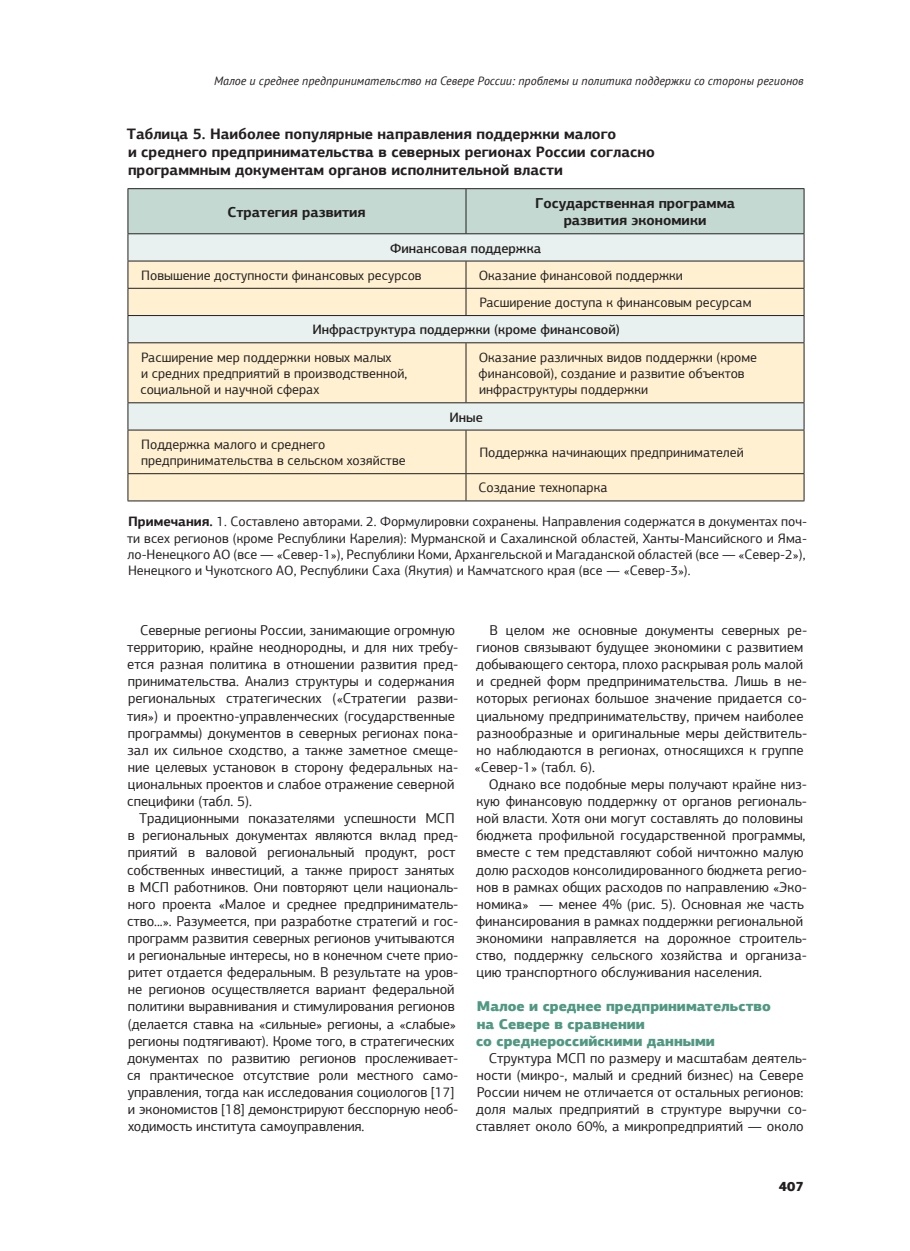
<style>
.page{position:relative;width:910px;height:1251px;background:#fff}
.page>*{position:absolute;margin:0;border:0;box-sizing:border-box;transform-origin:0 0}
.t1{font:700 15.15px/18.1px "PF Agora Sans Pro";color:#231f20}
.t2{font:700 14.4px/17.2px "PF Agora Sans Pro";color:#231f20;text-align:center}
.t3{font:14.25px/17.1px "PF Agora Sans Pro";color:#231f20}
.t4{font:900 14.25px/17.1px "PF Agora Sans Pro";color:#509882}
.t5{font:13.65px/16.4px "PF Agora Sans Pro";color:#231f20}
.t6{font:500 13.65px "PF Agora Sans Pro";color:#231f20}
.t7{font:900 13.5px "PF Agora Sans Pro";color:#231f20}
.t8{font:italic 12px "PT Sans";color:#231f20}
.s1{font-weight:700}
</style>
<div class="page">
<svg style="left:129px;top:343px;width:675px;height:157px;background:#f8eed3"></svg>
<hr style="left:128px;top:188px;width:338px;height:1px;background:#231f20">
<hr style="left:466px;top:188px;width:338px;height:1px;background:#231f20">
<svg style="left:128px;top:189px;width:677px;height:153px;background:#dfe3d5"></svg>
<hr style="left:128px;top:342px;width:338px;height:1px;background:#231f20">
<hr style="left:466px;top:342px;width:338px;height:1px;background:#231f20">
<hr style="left:128px;top:343px;width:1px;height:59px;background:#231f20">
<hr style="left:466px;top:343px;width:1px;height:59px;background:#231f20">
<hr style="left:128px;top:402px;width:338px;height:1px;background:#231f20">
<hr style="left:804px;top:343px;width:1px;height:59px;background:#231f20">
<hr style="left:466px;top:402px;width:338px;height:1px;background:#231f20">
<svg style="left:128px;top:403px;width:1px;height:26px"></svg>
<svg style="left:804px;top:403px;width:1px;height:26px"></svg>
<hr style="left:128px;top:429px;width:338px;height:1px;background:#231f20">
<hr style="left:466px;top:429px;width:338px;height:1px;background:#231f20">
<hr style="left:128px;top:430px;width:1px;height:43px;background:#231f20">
<hr style="left:466px;top:430px;width:1px;height:43px;background:#231f20">
<hr style="left:128px;top:473px;width:338px;height:1px;background:#231f20">
<hr style="left:804px;top:430px;width:1px;height:43px;background:#231f20">
<hr style="left:466px;top:473px;width:338px;height:1px;background:#231f20">
<svg style="left:128px;top:474px;width:1px;height:26px"></svg>
<svg style="left:466px;top:474px;width:1px;height:26px"></svg>
<hr style="left:128px;top:500px;width:338px;height:1px;background:#231f20">
<svg style="left:804px;top:474px;width:1px;height:26px"></svg>
<hr style="left:466px;top:500px;width:338px;height:1px;background:#231f20">
<p class="t8" style="left:214px;top:73px;width:591px">Малое и среднее предпринимательство на Севере России: проблемы и политика поддержки со стороны регионов</p>
<p class="t1" style="left:127px;top:125px;width:530px">Таблица 5. Наиболее популярные направления поддержки малого<br>и среднего предпринимательства в северных регионах России согласно программным документам органов исполнительной власти</p>
<p class="t2" style="left:227px;top:203px;width:140px">Стратегия развития</p>
<p class="t2" style="left:535px;top:194px;width:202px">Государственная программа развития экономики</p>
<p class="t6" style="left:390px;top:239px;width:153px">Финансовая поддержка</p>
<p class="t5" style="left:141px;top:267px;width:282px">Повышение доступности финансовых ресурсов</p>
<p class="t5" style="left:479px;top:261px;width:274px;line-height:27.3px">Оказание финансовой поддержки<br>Расширение доступа к финансовым ресурсам</p>
<p class="t6" style="left:312px;top:321px;width:309px">Инфраструктура поддержки (кроме финансовой)</p>
<p class="t5" style="left:140px;top:348px;width:268px">Расширение мер поддержки новых малых<br>и средних предприятий в производственной, социальной и научной сферах</p>
<p class="t5" style="left:479px;top:348px;width:280px">Оказание различных видов поддержки (кроме финансовой), создание и развитие объектов инфраструктуры поддержки</p>
<p class="t6" style="left:449px;top:408px;width:35px">Иные</p>
<p class="t5" style="left:141px;top:436px;width:266px">Поддержка малого и среднего предпринимательства в сельском хозяйстве</p>
<p class="t5" style="left:479px;top:444px;width:266px">Поддержка начинающих предпринимателей</p>
<p class="t5" style="left:479px;top:479px;width:131px">Создание технопарка</p>
<p class="t5" style="left:127px;top:513px;width:681px;text-align:justify"><span class="s1">Примечания.</span> 1. Составлено авторами. 2. Формулировки сохранены. Направления содержатся в документах поч&shy;ти всех регионов (кроме Республики Карелия): Мурманской и Сахалинской областей, Ханты-Мансийского и Яма&shy;ло-Ненецкого АО (все — «Север-1»), Республики Коми, Архангельской и Магаданской областей (все — «Север-2»), Ненецкого и Чукотского АО, Республики Саха (Якутия) и Камчатского края (все — «Север-3»).</p>
<p class="t3" style="left:127px;top:621px;width:333px;text-indent:13px">Северные регионы России, занимающие огромную территорию, крайне неоднородны, и для них требу&shy;ется разная политика в отношении развития пред&shy;принимательства. Анализ структуры и содержания региональных стратегических («Стратегии разви&shy;тия») и проектно-управленческих (государственные программы) документов в северных регионах пока&shy;зал их сильное сходство, а также заметное смеще&shy;ние целевых установок в сторону федеральных на&shy;циональных проектов и слабое отражение северной специфики (табл. 5).</p>
<p class="t3" style="left:127px;top:809px;width:333px;text-indent:12px">Традиционными показателями успешности МСП в региональных документах являются вклад пред&shy;приятий в валовой региональный продукт, рост собственных инвестиций, а также прирост занятых в МСП работников. Они повторяют цели националь&shy;ного проекта «Малое и среднее предприниматель&shy;ство...». Разумеется, при разработке стратегий и гос&shy;программ развития северных регионов учитываются и региональные интересы, но в конечном счете прио&shy;ритет отдается федеральным. В результате на уров&shy;не регионов осуществляется вариант федеральной политики выравнивания и стимулирования регионов (делается ставка на «сильные» регионы, а «слабые» регионы подтягивают). Кроме того, в стратегических документах по развитию регионов прослеживает&shy;ся практическое отсутствие роли местного само&shy;управления, тогда как исследования социологов [17] и экономистов [18] демонстрируют бесспорную необ&shy;ходимость института самоуправления.</p>
<p class="t3" style="left:475px;top:621px;width:334px;text-indent:15px">В целом же основные документы северных ре&shy;гионов связывают будущее экономики с развитием добывающего сектора, плохо раскрывая роль малой и средней форм предпринимательства. Лишь в не&shy;которых регионах большое значение придается со&shy;циальному предпринимательству, причем наиболее разнообразные и оригинальные меры действитель&shy;но наблюдаются в регионах, относящихся к группе «Север-1» (табл. 6).</p>
<p class="t3" style="left:476px;top:775px;width:333px;text-indent:13px">Однако все подобные меры получают крайне низ&shy;кую финансовую поддержку от органов региональ&shy;ной власти. Хотя они могут составлять до половины бюджета профильной государственной программы, вместе с тем представляют собой ничтожно малую долю расходов консолидированного бюджета регио&shy;нов в рамках общих расходов по направлению «Эко&shy;номика» — менее 4% (рис. 5). Основная же часть финансирования в рамках поддержки региональной экономики направляется на дорожное строитель&shy;ство, поддержку сельского хозяйства и организа&shy;цию транспортного обслуживания населения.</p>
<p class="t4" style="left:476px;top:997px;width:296px">Малое и среднее предпринимательство на Севере в сравнении<br>со среднероссийскими данными</p>
<p class="t3" style="left:476px;top:1049px;width:333px;text-indent:13px">Структура МСП по размеру и масштабам деятель&shy;ности (микро-, малый и средний бизнес) на Севере России ничем не отличается от остальных регионов: доля малых предприятий в структуре выручки со&shy;ставляет около 60%, а микропредприятий — около</p>
<p class="t7" style="left:779px;top:1177px;width:26px">407</p>
</div>
